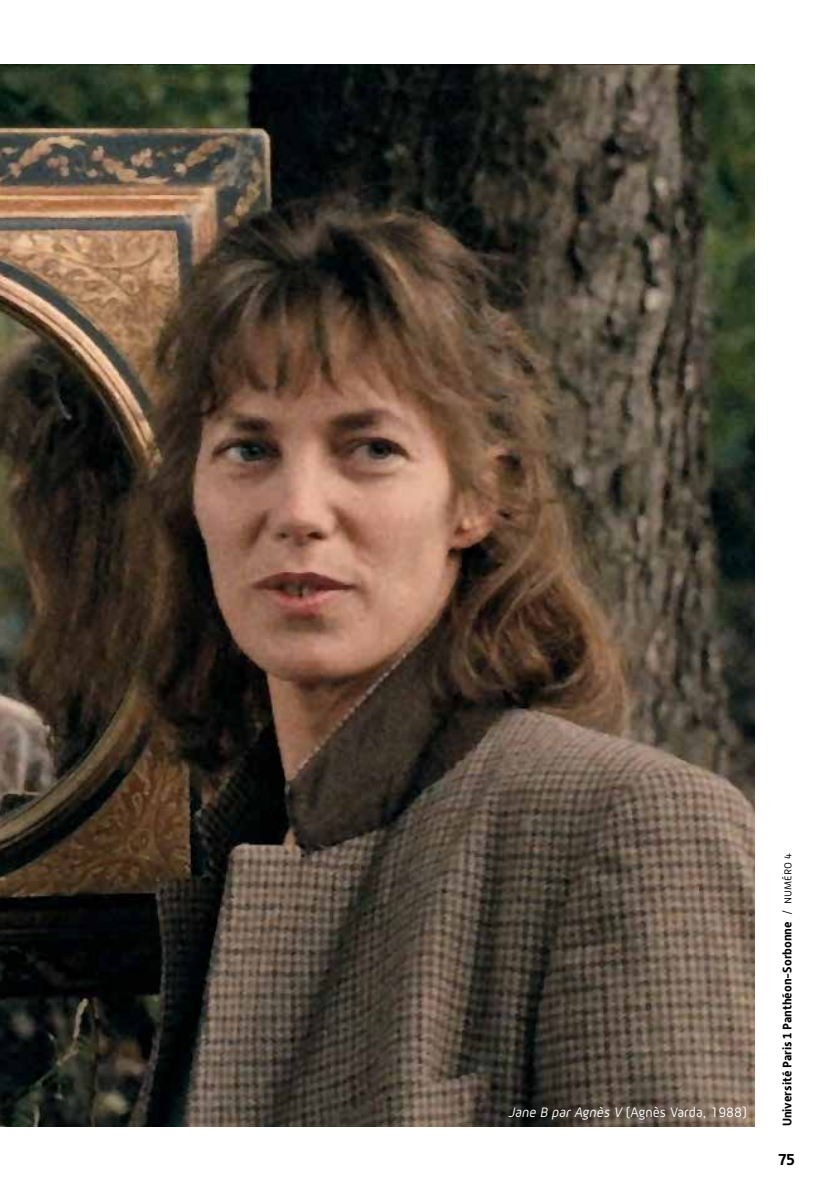
<style>
.page{position:relative;width:819px;height:1191px;background:#fff}
.page>*{position:absolute;margin:0;border:0;box-sizing:border-box;transform-origin:0 0}
.t1{font:700 15.75px "Alwyn New";color:#000}
.t2{font:14px "Mic 32";color:#fff}
.t3{font:700 12.25px "Alwyn New";color:#000}
.s1{font-style:italic}
.s2{font-weight:300}
</style>
<div class="page">
<img style="left:0;top:64px;width:754px;height:1062px">
<p class="t2" style="left:508px;top:1104px;width:240px"><span class="s1">Jane B parAgnès V</span> (Agnès Varda, 1988)</p>
<p class="t3" style="left:780px;top:1126px;width:275px;rotate:-90deg">Université Paris 1 Panthéon-Sorbonne <span class="s2">/ numéro 4</span></p>
<p class="t1" style="left:778px;top:1150px;width:18px">75</p>
</div>
